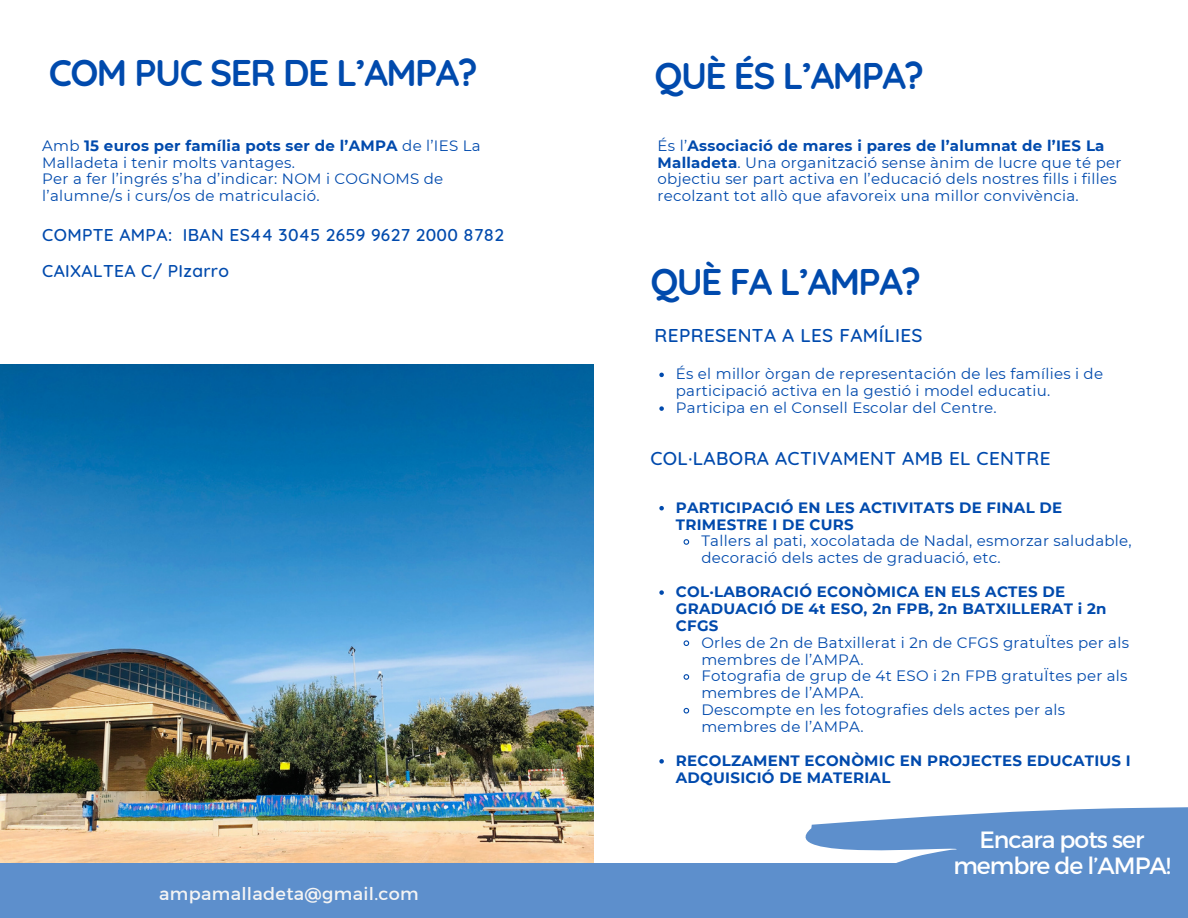
<style>
.page{position:relative;width:1188px;height:918px;background:#fff}
.page>*{position:absolute;margin:0;border:0;box-sizing:border-box;transform-origin:0 0}
.t1{font:700 37.05px "Quicksand";letter-spacing:-.04em;color:#004aad}
.t2{font:23.55px "Montserrat";letter-spacing:-.04em;color:#fff}
.t3{font:500 18.9px "Quicksand";letter-spacing:.02em;color:#004aad}
.t4{font:17.7px "Kief Montaser Regular";letter-spacing:.02em;color:#f4f4f4}
.t5{font:500 17.4px "Quicksand";letter-spacing:.02em;color:#004aad}
.t6{font:15px/16.8px "Montserrat";letter-spacing:.015em;color:#004aad}
.t7{font:700 15px/16.8px "Montserrat";letter-spacing:.015em;color:#004aad}
.s1{font-weight:700}
</style>
<div class="page">
<img style="left:0;top:364px;width:594px;height:500px">
<svg style="left:659px;top:506px;width:5px;height:4px"></svg>
<svg style="left:683px;top:539px;width:7px;height:6px"></svg>
<svg style="left:659px;top:590px;width:5px;height:5px"></svg>
<svg style="left:683px;top:640px;width:7px;height:6px"></svg>
<svg style="left:683px;top:674px;width:7px;height:6px"></svg>
<svg style="left:683px;top:707px;width:7px;height:7px"></svg>
<svg style="left:659px;top:759px;width:5px;height:5px"></svg>
<div style="left:0;top:864px;width:1188px;height:54px;background:#5d8fcc"></div>
<svg style="left:659px;top:373px;width:5px;height:4px"></svg>
<svg style="left:659px;top:406px;width:5px;height:5px"></svg>
<svg style="left:772px;top:807px;width:416px;height:57px;fill:#5d8fcc"></svg>
<p class="t1" style="left:49px;top:49px;width:430px">COM PUC SER DE L’AMPA?</p>
<p class="t1" style="left:655px;top:52px;width:271px">QUÈ ÉS L’AMPA?</p>
<p class="t6" style="left:42px;top:137px;width:440px">Amb <span class="s1">15 euros per família pots ser de l’AMPA</span> de l’IES La<br>Malladeta i tenir molts vantages.</p>
<p class="t6" style="left:42px;top:171px;width:403px">Per a fer l’ingrés s’ha d’indicar: NOM i COGNOMS de l’alumne/s i curs/os de matriculació.</p>
<p class="t5" style="left:42px;top:224px;width:463px">COMPTE AMPA: IBAN ES44 3045 2659 9627 2000 8782</p>
<p class="t5" style="left:42px;top:260px;width:188px">CAIXALTEA C/ PIzarro</p>
<p class="t4" style="left:159px;top:883px;width:261px">ampamalladeta@gmail.com</p>
<p class="t6" style="left:658px;top:137px;width:465px">És l’<span class="s1">Associació de mares i pares de l’alumnat de l’IES La Malladeta</span>. Una organització sense ànim de lucre que té per objectiu ser part activa en l’educació dels nostres fills i filles recolzant tot allò que afavoreix una millor convivència.</p>
<p class="t1" style="left:650px;top:258px;width:272px">QUÈ FA L’AMPA?</p>
<p class="t3" style="left:655px;top:323px;width:270px">REPRESENTA A LES FAMÍLIES</p>
<p class="t6" style="left:676px;top:366px;width:429px">És el millor òrgan de representación de les famílies i de participació activa en la gestió i model educatiu.</p>
<p class="t6" style="left:676px;top:399px;width:322px">Participa en el Consell Escolar del Centre.</p>
<p class="t3" style="left:650px;top:446px;width:402px">COL·LABORA ACTIVAMENT AMB EL CENTRE</p>
<p class="t7" style="left:676px;top:499px;width:388px">PARTICIPACIÓ EN LES ACTIVITATS DE FINAL DE<br>TRIMESTRE I DE CURS</p>
<p class="t6" style="left:701px;top:533px;width:432px">Tallers al pati, xocolatada de Nadal, esmorzar saludable, decoració dels actes de graduació, etc.</p>
<p class="t7" style="left:676px;top:583px;width:432px">COL·LABORACIÓ ECONÒMICA EN ELS ACTES DE<br>GRADUACIÓ DE 4t ESO, 2n FPB, 2n BATXILLERAT i 2n<br>CFGS</p>
<p class="t6" style="left:701px;top:634px;width:429px">Orles de 2n de Batxillerat i 2n de CFGS gratuÏtes per als membres de l’AMPA.</p>
<p class="t6" style="left:701px;top:668px;width:428px">Fotografia de grup de 4t ESO i 2n FPB gratuÏtes per als membres de l’AMPA.</p>
<p class="t6" style="left:701px;top:701px;width:365px">Descompte en les fotografies dels actes per als membres de l’AMPA.</p>
<p class="t7" style="left:676px;top:752px;width:457px">RECOLZAMENT ECONÒMIC EN PROJECTES EDUCATIUS I<br>ADQUISICIÓ DE MATERIAL</p>
<p class="t2" style="left:979px;top:825px;width:166px">Encara pots ser</p>
<p class="t2" style="left:953px;top:851px;width:219px">membre de l’AMPA!</p>
</div>
